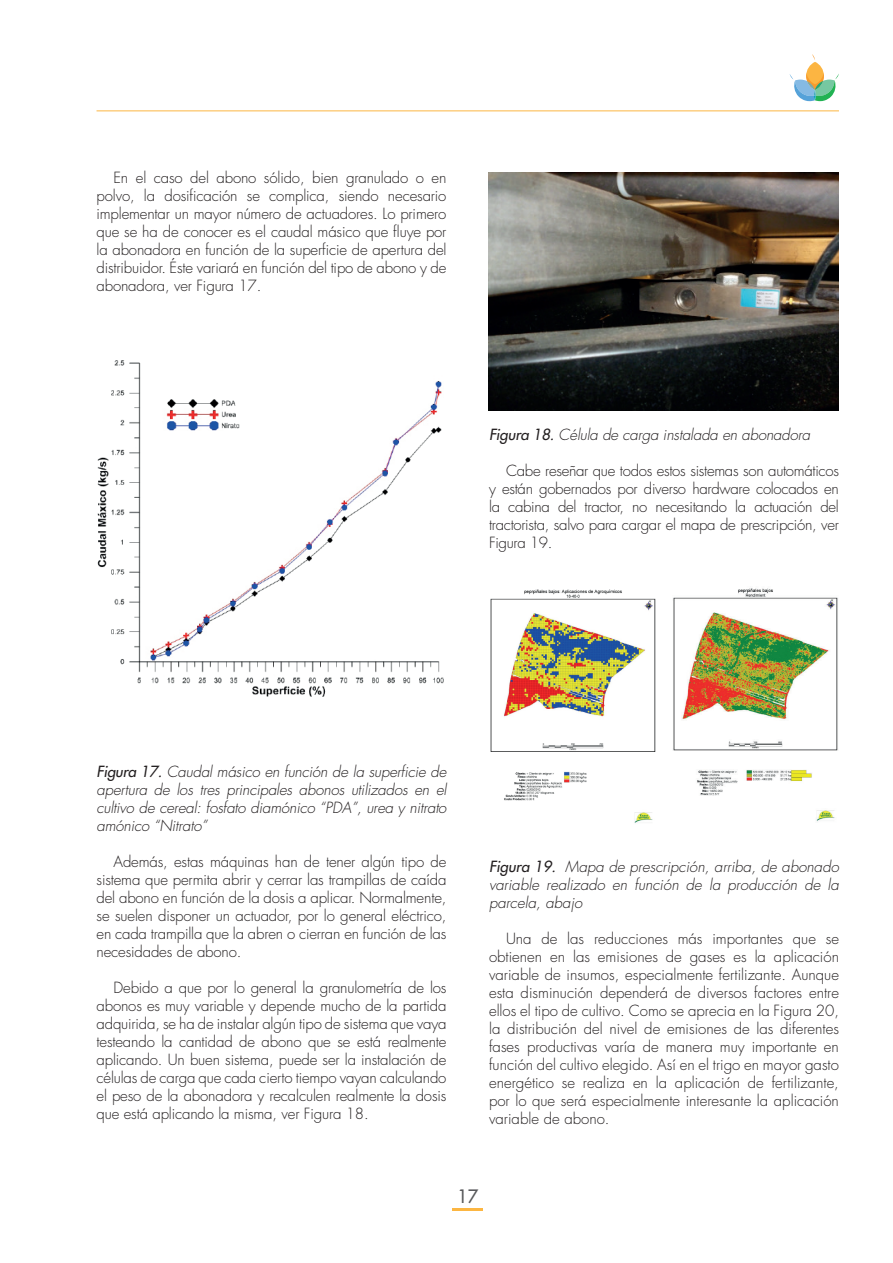
<style>
.page{position:relative;width:893px;height:1263px;background:#fff}
.page>*{position:absolute;margin:0;border:0;box-sizing:border-box;transform-origin:0 0}
.t1{font:18px "Futura";color:#57585a}
.t2{font:300 15px/18px "Futura";letter-spacing:-.01em;color:#231f20;text-align:justify}
.t3{font:italic 300 15px/18px "Futura";letter-spacing:-.01em;color:#231f20;text-align:justify}
.s1{font-weight:400}
</style>
<div class="page">
<svg style="left:790px;top:54px;width:49px;height:47px"></svg>
<hr style="left:97px;top:110px;width:742px;height:1px;background:#fcb642">
<hr style="left:452px;top:1209px;width:31px;height:2px;background:#fcb642">
<img style="left:97px;top:360px;width:346px;height:337px">
<img style="left:489px;top:172px;width:350px;height:238px">
<img style="left:490px;top:589px;width:166px;height:234px">
<img style="left:673px;top:588px;width:165px;height:234px">
<p class="t2" style="left:97px;top:169px;width:351px;text-indent:17px">En el caso del abono sólido, bien granulado o en polvo, la dosificación se complica, siendo necesario implementar un mayor número de actuadores. Lo primero que se ha de conocer es el caudal másico que fluye por la abonadora en función de la superficie de apertura del distribuidor. Éste variará en función del tipo de abono y de abonadora, ver Figura 17.</p>
<p class="t3" style="left:489px;top:426px;width:323px"><span class="s1">Figura 18.</span> Célula de carga instalada en abonadora</p>
<p class="t2" style="left:489px;top:462px;width:351px;text-indent:17px">Cabe reseñar que todos estos sistemas son automáticos y están gobernados por diverso hardware colocados en la cabina del tractor, no necesitando la actuación del tractorista, salvo para cargar el mapa de prescripción, ver Figura 19.</p>
<p class="t3" style="left:97px;top:763px;width:351px"><span class="s1">Figura 17.</span> Caudal másico en función de la superficie de apertura de los tres principales abonos utilizados en el cultivo de cereal: fosfato diamónico “PDA”, urea y nitrato amónico “Nitrato”</p>
<p class="t2" style="left:97px;top:853px;width:351px;text-indent:17px">Además, estas máquinas han de tener algún tipo de sistema que permita abrir y cerrar las trampillas de caída del abono en función de la dosis a aplicar. Normalmente, se suelen disponer un actuador, por lo general eléctrico, en cada trampilla que la abren o cierran en función de las necesidades de abono.</p>
<p class="t2" style="left:97px;top:979px;width:351px;text-indent:17px">Debido a que por lo general la granulometría de los abonos es muy variable y depende mucho de la partida adquirida, se ha de instalar algún tipo de sistema que vaya testeando la cantidad de abono que se está realmente aplicando. Un buen sistema, puede ser la instalación de células de carga que cada cierto tiempo vayan calculando el peso de la abonadora y recalculen realmente la dosis que está aplicando la misma, ver Figura 18.</p>
<p class="t3" style="left:489px;top:858px;width:351px"><span class="s1">Figura 19.</span> Mapa de prescripción, arriba, de abonado variable realizado en función de la producción de la parcela, abajo</p>
<p class="t2" style="left:489px;top:930px;width:351px;text-indent:17px">Una de las reducciones más importantes que se obtienen en las emisiones de gases es la aplicación variable de insumos, especialmente fertilizante. Aunque esta disminución dependerá de diversos factores entre ellos el tipo de cultivo. Como se aprecia en la Figura 20, la distribución del nivel de emisiones de las diferentes fases productivas varía de manera muy importante en función del cultivo elegido. Así en el trigo en mayor gasto energético se realiza en la aplicación de fertilizante, por lo que será especialmente interesante la aplicación variable de abono.</p>
<p class="t1" style="left:457px;top:1184px;width:22px">17</p>
</div>
